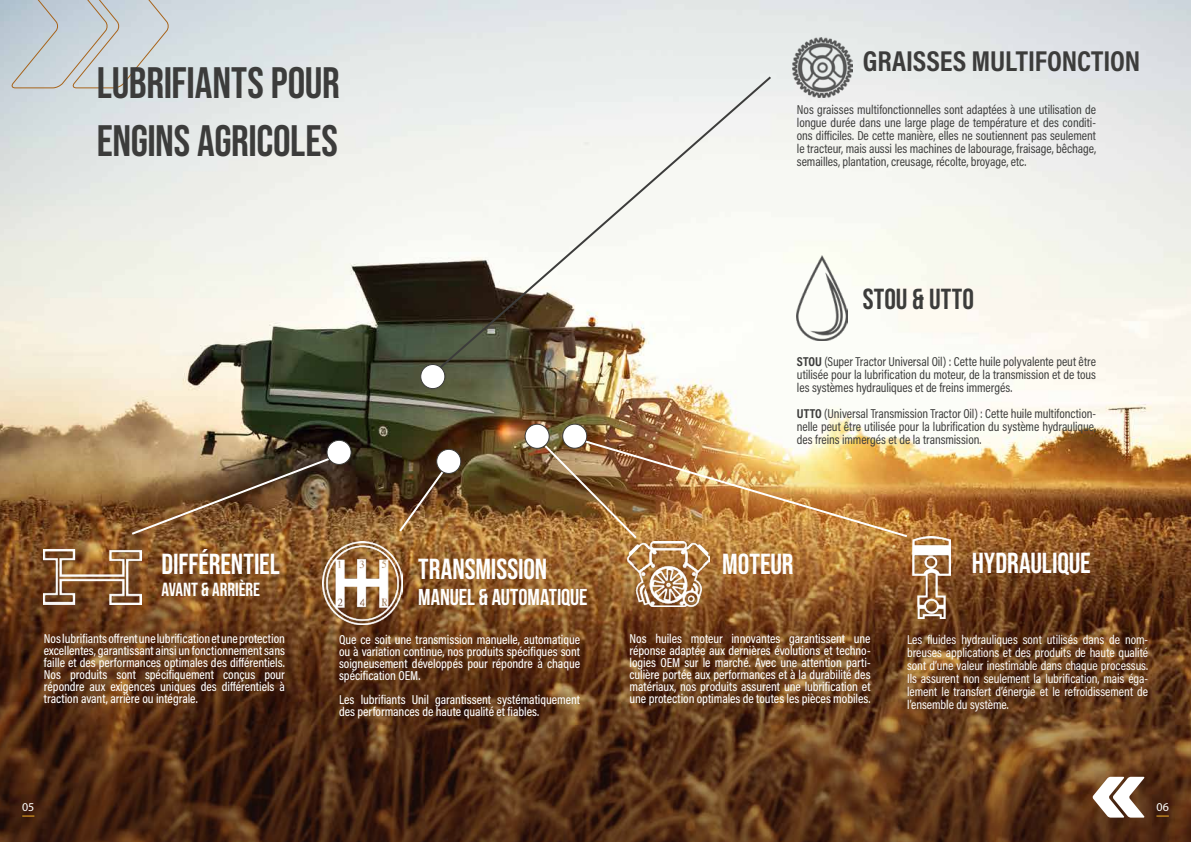
<style>
.page{position:relative;width:1191px;height:842px;background:#fff}
.page>*{position:absolute;margin:0;border:0;box-sizing:border-box;transform-origin:0 0}
.t1{font:44px/58.9px "Bebas Neue";letter-spacing:-.01em;color:#3c3c3b}
.t2{font:29px "Bebas Neue";letter-spacing:-.005em;color:#fff}
.t3{font:700 29px "Acumin Pro Cond";letter-spacing:-.005em;color:#3c3c3b}
.t4{font:29px "Bebas Neue";letter-spacing:.005em;color:#3c3c3b}
.t5{font:700 23px "Bebas Neue";letter-spacing:-.005em;color:#fff}
.t6{font:19px "Bebas Neue";color:#fff}
.t7{font:500 13px/12px "Acumin Pro Cond";letter-spacing:-.005em;color:#fff;text-align:justify}
.t8{font:13px/13px "Acumin Pro Cond";letter-spacing:-.005em;color:#3c3c3b;text-align:justify}
.t9{font:13px/13px "Acumin Pro Cond";letter-spacing:-.005em;color:#fff;text-align:justify}
.t10{font:12px "Myriad Pro";color:#fff}
.s1{font-weight:700}
</style>
<div class="page">
<img style="left:0;top:0;width:1191px;height:431px">
<img style="left:0;top:431px;width:1191px;height:411px">
<div style="left:421px;top:364px;width:24px;height:25px;background:#fff;border-radius:50%"></div>
<div style="left:420px;top:364px;width:25px;height:25px;border:1px solid #3c3c3b;border-radius:50%"></div>
<img style="left:44px;top:550px;width:97px;height:55px">
<img style="left:912px;top:536px;width:38px;height:82px">
<img style="left:323px;top:542px;width:79px;height:82px">
<img style="left:797px;top:255px;width:50px;height:86px">
<img style="left:792px;top:38px;width:60px;height:60px">
<svg style="left:438px;top:74px;width:335px;height:296px"></svg>
<img style="left:627px;top:542px;width:82px;height:65px">
<div style="left:525px;top:424px;width:24px;height:24px;background:#fff;border-radius:50%"></div>
<div style="left:524px;top:424px;width:26px;height:25px;border:1px solid #3c3c3b;border-radius:50%"></div>
<div style="left:562px;top:424px;width:25px;height:24px;background:#fff;border-radius:50%"></div>
<div style="left:562px;top:424px;width:25px;height:25px;border:1px solid #3c3c3b;border-radius:50%"></div>
<img style="left:542px;top:438px;width:367px;height:102px">
<img style="left:397px;top:455px;width:58px;height:79px">
<div style="left:437px;top:449px;width:24px;height:24px;background:#fff;border-radius:50%"></div>
<div style="left:436px;top:449px;width:25px;height:25px;border:1px solid #3c3c3b;border-radius:50%"></div>
<img style="left:130px;top:455px;width:206px;height:81px">
<div style="left:327px;top:440px;width:24px;height:24px;background:#fff;border-radius:50%"></div>
<div style="left:326px;top:440px;width:25px;height:25px;border:1px solid #3c3c3b;border-radius:50%"></div>
<svg style="left:1092px;top:777px;width:52px;height:41px"></svg>
<svg style="left:11px;top:0;width:159px;height:89px;background:#c8d0d4"></svg>
<svg style="left:22px;top:815px;width:12px;height:1px"></svg>
<svg style="left:1156px;top:815px;width:12px;height:1px"></svg>
<h1 class="t1" style="left:97px;top:52px;width:244px">LUBRIFIANTS POUR<br>ENGINS AGRICOLES</h1>
<h2 class="t3" style="left:863px;top:42px;width:279px">GRAISSES MULTIFONCTION</h2>
<p class="t8" style="left:797px;top:103px;width:300px">Nos graisses multifonctionnelles sont adaptées à une utilisation de longue durée dans une large plage de température et des conditi&shy;ons difficiles. De cette manière, elles ne soutiennent pas seulement le tracteur, mais aussi les machines de labourage, fraisage, bêchage, semailles, plantation, creusage, récolte, broyage, etc.</p>
<h2 class="t4" style="left:863px;top:282px;width:113px">STOU &amp; UTTO</h2>
<p class="t8" style="left:797px;top:355px;width:300px"><span class="s1">STOU</span> (Super Tractor Universal Oil) : Cette huile polyvalente peut être utilisée pour la lubrification du moteur, de la transmission et de tous les systèmes hydrauliques et de freins immergés.</p>
<p class="t8" style="left:797px;top:407px;width:300px"><span class="s1">UTTO</span> (Universal Transmission Tractor Oil) : Cette huile multifonction&shy;nelle peut être utilisée pour la lubrification du système hydraulique, des freins immergés et de la transmission.</p>
<h2 class="t2" style="left:162px;top:548px;width:120px">DIFFÉRENTIEL</h2>
<h2 class="t2" style="left:971px;top:547px;width:120px">HYDRAULIQUE</h2>
<h3 class="t6" style="left:162px;top:579px;width:100px">AVANT &amp; ARRIÈRE</h3>
<h2 class="t2" style="left:722px;top:548px;width:73px">MOTEUR</h2>
<h2 class="t2" style="left:418px;top:552px;width:130px">TRANSMISSION</h2>
<h3 class="t5" style="left:418px;top:584px;width:171px">MANUEL &amp; AUTOMATIQUE</h3>
<p class="t7" style="left:44px;top:632px;width:242px">Nos lubrifiants offrent une lubrification et une protection excellentes, garantissant ainsi un fonctionnement sans faille et des performances optimales des différentiels.<br>Nos produits sont spécifiquement conçus pour répondre aux exigences uniques des différentiels à traction avant, arrière ou intégrale.</p>
<p class="t7" style="left:339px;top:633px;width:242px">Que ce soit une transmission manuelle, automatique ou à variation continue, nos produits spécifiques sont soigneusement développés pour répondre à chaque spécification OEM.</p>
<p class="t7" style="left:339px;top:693px;width:242px">Les lubrifiants Unil garantissent systématiquement des performances de haute qualité et fiables.</p>
<p class="t7" style="left:629px;top:632px;width:242px">Nos huiles moteur innovantes garantissent une réponse adaptée aux dernières évolutions et techno&shy;logies OEM sur le marché. Avec une attention parti&shy;culière portée aux performances et à la durabilité des matériaux, nos produits assurent une lubrification et une protection optimales de toutes les pièces mobiles.</p>
<p class="t9" style="left:907px;top:633px;width:242px">Les fluides hydrauliques sont utilisés dans de nom&shy;breuses applications et des produits de haute qualité sont d’une valeur inestimable dans chaque processus.<br>Ils assurent non seulement la lubrification, mais éga&shy;lement le transfert d’énergie et le refroidissement de l’ensemble du système.</p>
<p class="t10" style="left:22px;top:800px;width:14px">05</p>
<p class="t10" style="left:1156px;top:800px;width:14px">06</p>
</div>
